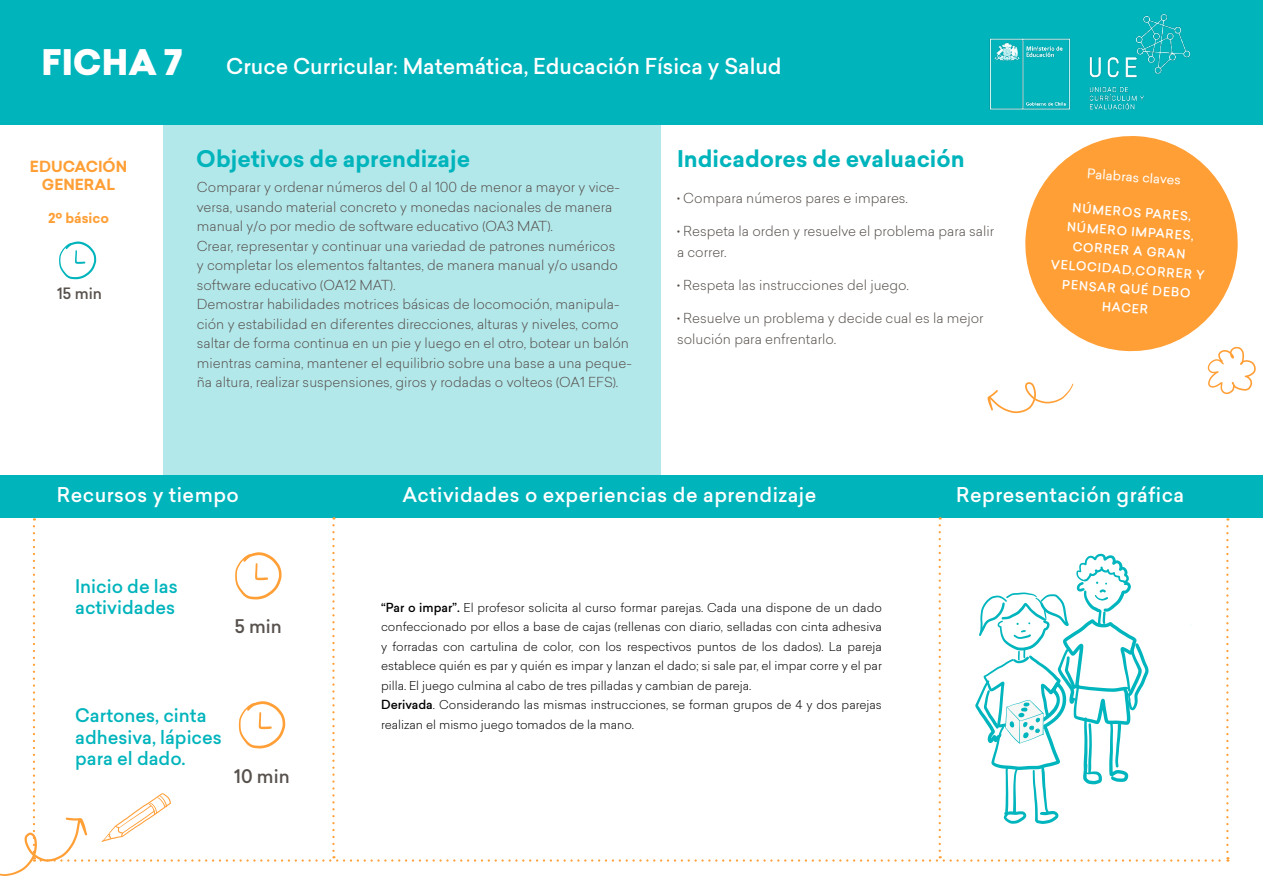
<style>
.page{position:relative;width:1263px;height:893px;background:#fff}
.page>*{position:absolute;margin:0;border:0;box-sizing:border-box;transform-origin:0 0}
.t1{font:900 34.5px "Sailec";color:#fff}
.t2{font:700 22.5px "Sailec";color:#00b4bc}
.t3{font:500 21px "Sailec";color:#fff}
.t4{font:500 19.5px "Sailec";letter-spacing:.025em;color:#fff}
.t5{font:500 18px/21.6px "Sailec";color:#00b4bc}
.t6{font:500 18px "Sailec";color:#57514d}
.t7{font:700 15px/18px "Sailec";color:#ff9f36;text-align:center}
.t8{font:500 15px "Sailec";color:#57514d}
.t9{font:300 13.5px/19.5px "Sailec";color:#57514d}
.t10{font:700 13.5px "Sailec";color:#ff9f36}
.t11{font:13.05px "Sailec";color:#fff}
.t12{font:300 12px/19.5px "Sailec";color:#000}
.t13{font:500 12px/19.2px "Sailec";color:#fff;text-align:center}
.s1{font-family:"Minion Pro";font-weight:400}
.s2{font-family:"Sassoon Sans Std";font-weight:400}
.s3{font-weight:500}
</style>
<div class="page">
<div style="left:0;top:0;width:1263px;height:125px;background:#00b4bc"></div>
<div style="left:163px;top:119px;width:498px;height:356px;background:#b3e8eb"></div>
<div style="left:0;top:475px;width:1263px;height:42px;background:#00b4bc"></div>
<svg style="left:59px;top:241px;width:37px;height:38px"></svg>
<svg style="left:987px;top:382px;width:86px;height:31px"></svg>
<svg style="left:1025px;top:136px;width:213px;height:216px;fill:#ff9f36"></svg>
<svg style="left:1208px;top:347px;width:48px;height:47px"></svg>
<img style="left:989px;top:14px;width:202px;height:96px">
<svg style="left:0;top:517px;width:1228px;height:359px"></svg>
<h1 class="t1" style="left:41px;top:38px;width:143px">FICHA 7</h1>
<h3 class="t3" style="left:226px;top:52px;width:557px">Cruce Curricular<span class="s1">:</span> Matemática, Educación Física y Salud</h3>
<p class="t7" style="left:30px;top:158px;width:99px">EDUCACIÓN<br>GENERAL</p>
<p class="t10" style="left:48px;top:208px;width:63px">2º básico</p>
<p class="t8" style="left:57px;top:283px;width:46px">15 min</p>
<h2 class="t2" style="left:196px;top:142px;width:275px">Objetivos de aprendizaje</h2>
<h2 class="t2" style="left:677px;top:142px;width:289px">Indicadores de evaluación</h2>
<p class="t9" style="left:677px;top:188px;width:232px"><span class="s2">•</span> Compara números pares e impares.</p>
<p class="t9" style="left:677px;top:220px;width:318px;line-height:21px"><span class="s2">•</span> Respeta la orden y resuelve el problema para salir a correr.</p>
<p class="t9" style="left:677px;top:275px;width:233px"><span class="s2">•</span> Respeta las instrucciones del juego.</p>
<p class="t9" style="left:677px;top:307px;width:308px;line-height:21px"><span class="s2">•</span> Resuelve un problema y decide cual es la mejor solución para enfrentarlo.</p>
<p class="t9" style="left:197px;top:177px;width:436px">Comparar y ordenar números del 0 al 100 de menor a mayor y vice&shy;versa, usando material concreto y monedas nacionales de manera manual y/o por medio de software educativo (OA3 MAT).<br>Crear, representar y continuar una variedad de patrones numéricos<br>y completar los elementos faltantes, de manera manual y/o usando software educativo (OA12 MAT).<br>Demostrar habilidades motrices básicas de locomoción, manipula&shy;ción y estabilidad en diferentes direcciones, alturas y niveles, como saltar de forma continua en un pie y luego en el otro, botear un balón mientras camina, mantener el equilibrio sobre una base a una peque&shy;ña altura, realizar suspensiones, giros y rodadas o volteos (OA1 EFS).</p>
<p class="t11" style="left:1088px;top:165px;width:95px;rotate:4deg">Palabras claves</p>
<p class="t13" style="left:1055px;top:197px;width:156px;rotate:4deg">NÚMEROS PARES,<br>NÚMERO IMPARES,<br>CORRER A GRAN<br>VELOCIDAD,CORRER Y<br>PENSAR QUÉ DEBO<br>HACER</p>
<h3 class="t4" style="left:57px;top:481px;width:183px">Recursos y tiempo</h3>
<h3 class="t4" style="left:402px;top:481px;width:415px">Actividades o experiencias de aprendizaje</h3>
<h3 class="t4" style="left:956px;top:481px;width:229px">Representación gráfica</h3>
<h3 class="t5" style="left:75px;top:575px;width:104px">Inicio de las actividades</h3>
<h3 class="t6" style="left:235px;top:614px;width:49px">5 min</h3>
<h3 class="t5" style="left:75px;top:705px;width:148px">Cartones, cinta adhesiva, lápices para el dado.</h3>
<h3 class="t6" style="left:234px;top:764px;width:57px">10 min</h3>
<p class="t12" style="left:381px;top:597px;width:502px"><span class="s3">“Par o impar”.</span> El profesor solicita al curso formar parejas. Cada una dispone de un dado confeccionado por ellos a base de cajas (rellenas con diario, selladas con cinta adhesiva y forradas con cartulina de color, con los respectivos puntos de los dados). La pareja establece quién es par y quién es impar y lanzan el dado; si sale par, el impar corre y el par pilla. El juego culmina al cabo de tres pilladas y cambian de pareja.<br><span class="s3">Derivada</span>. Considerando las mismas instrucciones, se forman grupos de 4 y dos parejas realizan el mismo juego tomados de la mano.</p>
</div>
